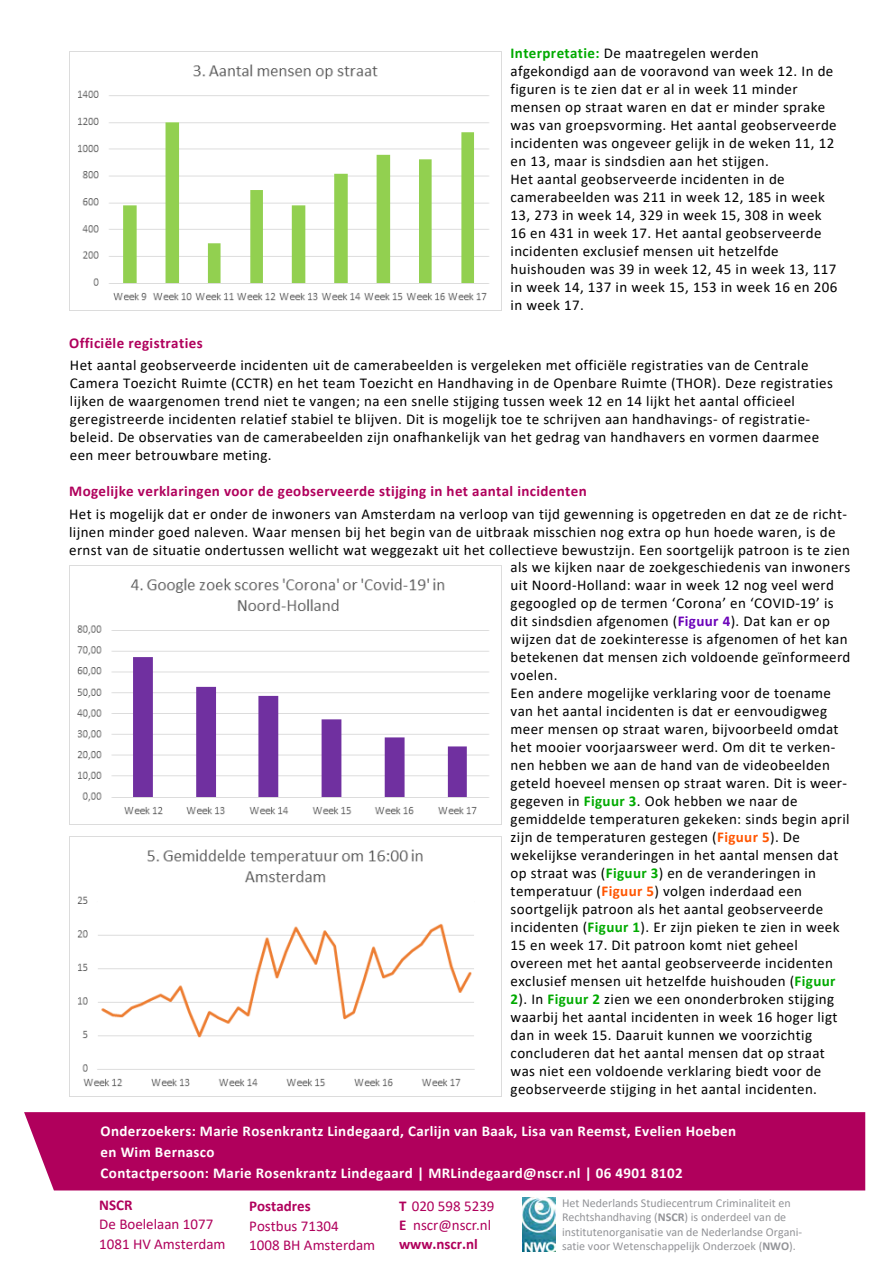
<style>
.page{position:relative;width:893px;height:1263px;background:#fff}
.page>*{position:absolute;margin:0;border:0;box-sizing:border-box;transform-origin:0 0}
.t1{font:15px/18px "Calibri";letter-spacing:.025em;color:#000}
.t2{font:700 15px/21px "Calibri";letter-spacing:.025em;color:#fff}
.t3{font:700 15px "Calibri";letter-spacing:.025em;color:#b0005c}
.t4{font:15px/19.4px "Calibri";color:#b0005c}
.t5{font:700 15px "Calibri";color:#b0005c}
.t6{font:12px/14.4px "Calibri";color:#939498}
.s1{font-weight:700;color:#0a0}
.s2{font-weight:700;color:#6b02b9}
.s3{font-weight:700;color:#f50}
.s4{font-weight:700}
</style>
<div class="page">
<img style="left:69px;top:565px;width:433px;height:259px">
<img style="left:77px;top:837px;width:425px;height:259px">
<img style="left:69px;top:51px;width:432px;height:259px">
<div style="left:24px;top:1112px;width:841px;height:78px;background:#b0005c"></div>
<img style="left:522px;top:1198px;width:34px;height:54px">
<p class="t1" style="left:510px;top:44px;width:328px"><span class="s1">Interpretatie:</span> De maatregelen werden afgekondigd aan de vooravond van week 12. In de figuren is te zien dat er al in week 11 minder mensen op straat waren en dat er minder sprake was van groepsvorming. Het aantal geobserveerde incidenten was ongeveer gelijk in de weken 11, 12 en 13, maar is sindsdien aan het stijgen.<br>Het aantal geobserveerde incidenten in de camerabeelden was 211 in week 12, 185 in week 13, 273 in week 14, 329 in week 15, 308 in week 16 en 431 in week 17. Het aantal geobserveerde incidenten exclusief mensen uit hetzelfde huishouden was 39 in week 12, 45 in week 13, 117 in week 14, 137 in week 15, 153 in week 16 en 206 in week 17.</p>
<p class="t3" style="left:69px;top:332px;width:135px">Officiële registraties</p>
<p class="t1" style="left:70px;top:356px;width:765px">Het aantal geobserveerde incidenten uit de camerabeelden is vergeleken met officiële registraties van de Centrale Camera Toezicht Ruimte (CCTR) en het team Toezicht en Handhaving in de Openbare Ruimte (THOR). Deze registraties lijken de waargenomen trend niet te vangen; na een snelle stijging tussen week 12 en 14 lijkt het aantal officieel geregistreerde incidenten relatief stabiel te blijven. Dit is mogelijk toe te schrijven aan handhavings- of registratie&shy;beleid. De observaties van de camerabeelden zijn onafhankelijk van het gedrag van handhavers en vormen daarmee een meer betrouwbare meting.</p>
<p class="t3" style="left:69px;top:481px;width:519px">Mogelijke verklaringen voor de geobserveerde stijging in het aantal incidenten</p>
<p class="t1" style="left:69px;top:504px;width:782px">Het is mogelijk dat er onder de inwoners van Amsterdam na verloop van tijd gewenning is opgetreden en dat ze de richt&shy;lijnen minder goed naleven. Waar mensen bij het begin van de uitbraak misschien nog extra op hun hoede waren, is de ernst van de situatie ondertussen wellicht wat weggezakt uit het collectieve bewustzijn. Een soortgelijk patroon is te zien</p>
<p class="t1" style="left:511px;top:558px;width:341px">als we kijken naar de zoekgeschiedenis van inwoners uit Noord-Holland: waar in week 12 nog veel werd gegoogled op de termen ‘Corona’ en ‘COVID-19’ is dit sindsdien afgenomen (<span class="s2">Figuur 4</span>). Dat kan er op wijzen dat de zoekinteresse is afgenomen of het kan betekenen dat mensen zich voldoende geïnformeerd voelen.<br>Een andere mogelijke verklaring voor de toename van het aantal incidenten is dat er eenvoudigweg meer mensen op straat waren, bijvoorbeeld omdat het mooier voorjaarsweer werd. Om dit te verken&shy;nen hebben we aan de hand van de videobeelden geteld hoeveel mensen op straat waren. Dit is weer&shy;gegeven in <span class="s1">Figuur 3</span>. Ook hebben we naar de gemiddelde temperaturen gekeken: sinds begin april zijn de temperaturen gestegen (<span class="s3">Figuur 5</span>). De wekelijkse veranderingen in het aantal mensen dat op straat was (<span class="s1">Figuur 3</span>) en de veranderingen in temperatuur (<span class="s3">Figuur 5</span>) volgen inderdaad een soortgelijk patroon als het aantal geobserveerde incidenten (<span class="s1">Figuur 1</span>). Er zijn pieken te zien in week 15 en week 17. Dit patroon komt niet geheel overeen met het aantal geobserveerde incidenten exclusief mensen uit hetzelfde huishouden (<span class="s1">Figuur 2</span>). In <span class="s1">Figuur 2</span> zien we een ononderbroken stijging waarbij het aantal incidenten in week 16 hoger ligt dan in week 15. Daaruit kunnen we voorzichtig concluderen dat het aantal mensen dat op straat was niet een voldoende verklaring biedt voor de geobserveerde stijging in het aantal incidenten.</p>
<p class="t2" style="left:101px;top:1120px;width:637px">Onderzoekers: Marie Rosenkrantz Lindegaard, Carlijn van Baak, Lisa van Reemst, Evelien Hoeben en Wim Bernasco<br>Contactpersoon: Marie Rosenkrantz Lindegaard | MRLindegaard@nscr.nl | 06 4901 8102</p>
<p class="t3" style="left:99px;top:1194px;width:35px">NSCR</p>
<p class="t4" style="left:99px;top:1214px;width:128px">De Boelelaan 1077<br>1081 HV Amsterdam</p>
<p class="t5" style="left:249px;top:1195px;width:63px">Postadres</p>
<p class="t4" style="left:249px;top:1215px;width:128px">Postbus 71304<br>1008 BH Amsterdam</p>
<p class="t4" style="left:399px;top:1196px;width:97px"><span class="s4">T</span> 020 598 5239<br><span class="s4">E</span> nscr@nscr.nl <span class="s4">www.nscr.nl</span></p>
<p class="t6" style="left:562px;top:1195px;width:242px">Het Nederlands Studiecentrum Criminaliteit en Rechtshandhaving (<span class="s4">NSCR</span>) is onderdeel van de institutenorganisatie van de Nederlandse Organi&shy;satie voor Wetenschappelijk Onderzoek (<span class="s4">NWO</span>).</p>
</div>
